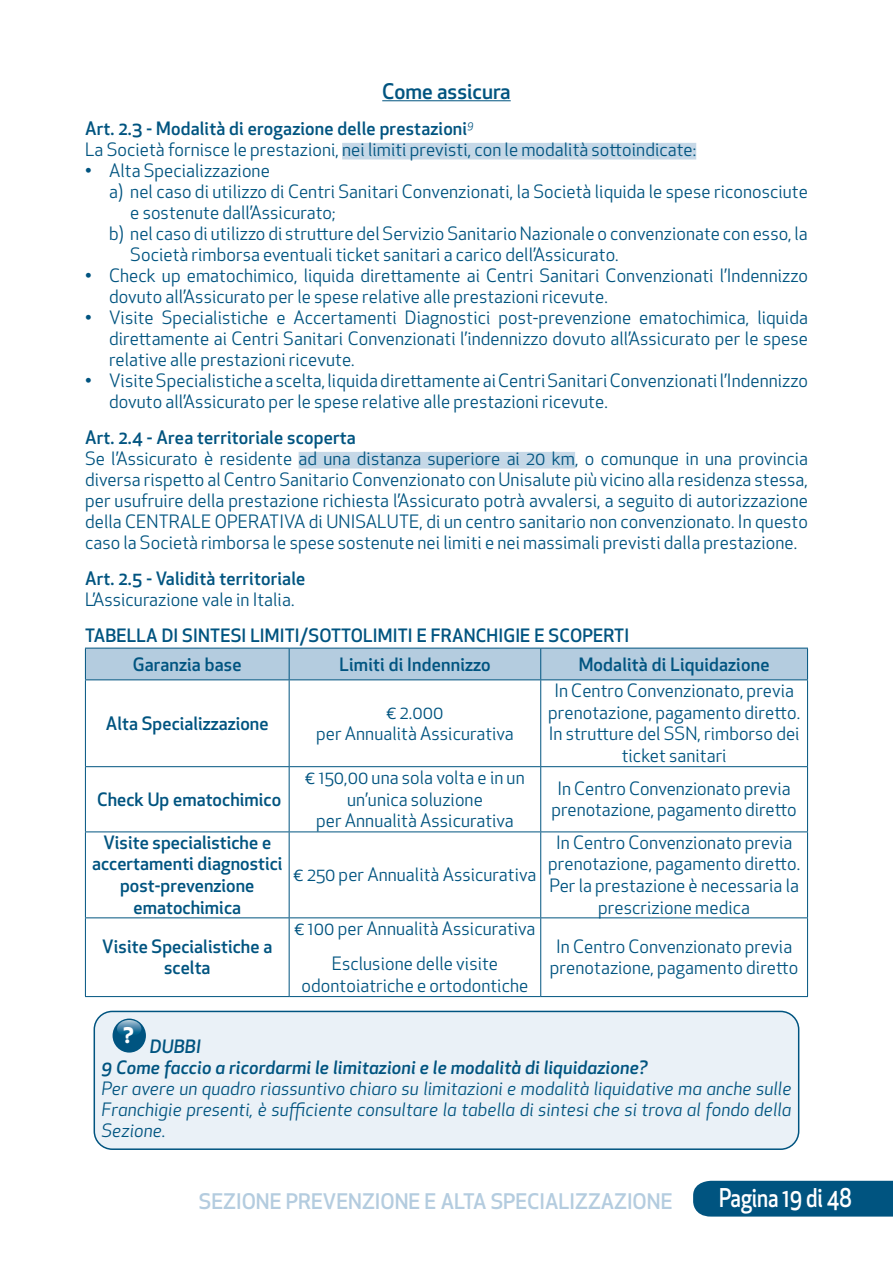
<style>
.page{position:relative;width:893px;height:1263px;background:#fff}
.page>*{position:absolute;margin:0;border:0;box-sizing:border-box;transform-origin:0 0}
.t1{font:500 25.2px "Apex New";letter-spacing:-.005em;color:#fff;scale:.83 1}
.t2{font:500 21px "Apex New";color:#b4ccdf}
.t3{font:500 21px "Apex New";color:#005480}
.t4{font:18px/21.6px "Apex New";letter-spacing:.005em;color:#005480;text-align:center}
.t5{font:500 18px/21.6px "Apex New";letter-spacing:.005em;color:#005480;text-align:center}
.t6{font:italic 18px/21px "Apex New";letter-spacing:.005em;color:#005480;text-align:justify}
.t7{font:italic 500 18px/21px "Apex New";letter-spacing:.01em;color:#005480}
.s1{font-weight:500}
</style>
<div class="page">
<div style="left:693px;top:1181px;width:200px;height:35px;background:#005480"></div>
<hr style="left:382px;top:101px;width:129px;height:1px;background:#005480">
<div style="left:342px;top:143px;width:354px;height:16px;background:#c6d8e7"></div>
<div style="left:299px;top:452px;width:276px;height:16px;background:#c6d8e7"></div>
<div style="left:86px;top:649px;width:721px;height:30px;background:#b4ccdf"></div>
<hr style="left:85px;top:648px;width:1px;height:31px;background:#005480">
<hr style="left:85px;top:648px;width:204px;height:1px;background:#005480">
<hr style="left:85px;top:679px;width:204px;height:1px;background:#005480">
<hr style="left:289px;top:648px;width:1px;height:31px;background:#005480">
<hr style="left:289px;top:648px;width:252px;height:1px;background:#005480">
<hr style="left:541px;top:648px;width:267px;height:1px;background:#005480">
<hr style="left:540px;top:648px;width:1px;height:31px;background:#005480">
<hr style="left:807px;top:648px;width:1px;height:31px;background:#005480">
<hr style="left:289px;top:679px;width:252px;height:1px;background:#005480">
<hr style="left:541px;top:679px;width:267px;height:1px;background:#005480">
<hr style="left:85px;top:680px;width:1px;height:86px;background:#005480">
<hr style="left:85px;top:767px;width:1px;height:64px;background:#005480">
<hr style="left:85px;top:832px;width:1px;height:85px;background:#005480">
<hr style="left:85px;top:918px;width:1px;height:78px;background:#005480">
<hr style="left:85px;top:766px;width:204px;height:1px;background:#005480">
<hr style="left:85px;top:831px;width:204px;height:1px;background:#005480">
<hr style="left:85px;top:917px;width:204px;height:1px;background:#005480">
<hr style="left:85px;top:996px;width:204px;height:1px;background:#005480">
<hr style="left:289px;top:680px;width:1px;height:86px;background:#005480">
<hr style="left:289px;top:767px;width:1px;height:64px;background:#005480">
<hr style="left:289px;top:832px;width:1px;height:85px;background:#005480">
<hr style="left:289px;top:918px;width:1px;height:78px;background:#005480">
<hr style="left:540px;top:680px;width:1px;height:86px;background:#005480">
<hr style="left:807px;top:680px;width:1px;height:86px;background:#005480">
<hr style="left:540px;top:767px;width:1px;height:64px;background:#005480">
<hr style="left:807px;top:767px;width:1px;height:64px;background:#005480">
<hr style="left:540px;top:832px;width:1px;height:85px;background:#005480">
<hr style="left:807px;top:832px;width:1px;height:85px;background:#005480">
<hr style="left:540px;top:918px;width:1px;height:78px;background:#005480">
<hr style="left:807px;top:918px;width:1px;height:78px;background:#005480">
<hr style="left:289px;top:766px;width:252px;height:1px;background:#005480">
<hr style="left:541px;top:766px;width:267px;height:1px;background:#005480">
<hr style="left:289px;top:831px;width:252px;height:1px;background:#005480">
<hr style="left:541px;top:831px;width:267px;height:1px;background:#005480">
<hr style="left:289px;top:917px;width:252px;height:1px;background:#005480">
<hr style="left:541px;top:917px;width:267px;height:1px;background:#005480">
<hr style="left:289px;top:996px;width:252px;height:1px;background:#005480">
<hr style="left:541px;top:996px;width:267px;height:1px;background:#005480">
<div style="left:94px;top:1011px;width:705px;height:138px;background:#eaf1f7;border-radius:18px"></div>
<div style="left:113px;top:1018px;width:33px;height:34px;background:#005480;border-radius:50%"></div>
<svg style="left:117px;top:1020px;width:24px;height:17px"></svg>
<div style="left:94px;top:1011px;width:705px;height:139px;border:2px solid #005480;border-radius:18px"></div>
<p class="t3" style="left:382px;top:77px;width:130px">Come assicura</p>
<p class="t4" style="left:85px;top:118px;width:613px;line-height:21px;text-align:left"><span class="s1">Art. 2.3 - Modalità di erogazione delle prestazioni</span><sup>9<br></sup>La Società fornisce le prestazioni, nei limiti previsti, con le modalità sottoindicate:</p>
<p class="t4" style="left:85px;top:159px;width:186px">• Alta Specializzazione</p>
<p class="t4" style="left:109px;top:180px;width:700px">a) nel caso di utilizzo di Centri Sanitari Convenzionati, la Società liquida le spese riconosciute</p>
<p class="t4" style="left:130px;top:201px;width:207px">e sostenute dall’Assicurato;</p>
<p class="t4" style="left:109px;top:222px;width:700px">b) nel caso di utilizzo di strutture del Servizio Sanitario Nazionale o convenzionate con esso, la</p>
<p class="t4" style="left:130px;top:243px;width:490px">Società rimborsa eventuali ticket sanitari a carico dell’Assicurato.</p>
<p class="t4" style="left:109px;top:265px;width:700px;line-height:21px;text-align:left;text-indent:-24px">• Check up ematochimico, liquida direttamente ai Centri Sanitari Convenzionati l’Indennizzo dovuto all’Assicurato per le spese relative alle prestazioni ricevute.</p>
<p class="t4" style="left:109px;top:307px;width:700px;line-height:21px;text-align:justify;text-indent:-24px">• Visite Specialistiche e Accertamenti Diagnostici post-prevenzione ematochimica, liquida direttamente ai Centri Sanitari Convenzionati l’indennizzo dovuto all’Assicurato per le spese relative alle prestazioni ricevute.</p>
<p class="t4" style="left:109px;top:370px;width:700px;line-height:21px;text-align:left;text-indent:-24px">• Visite Specialistiche a scelta, liquida direttamente ai Centri Sanitari Convenzionati l’Indennizzo dovuto all’Assicurato per le spese relative alle prestazioni ricevute.</p>
<p class="t5" style="left:85px;top:426px;width:272px">Art. 2.4 - Area territoriale scoperta</p>
<p class="t4" style="left:85px;top:448px;width:724px;line-height:21px;text-align:justify">Se l’Assicurato è residente ad una distanza superiore ai 20 km, o comunque in una provincia diversa rispetto al Centro Sanitario Convenzionato con Unisalute più vicino alla residenza stessa, per usufruire della prestazione richiesta l’Assicurato potrà avvalersi, a seguito di autorizzazione della CENTRALE OPERATIVA di UNISALUTE, di un centro sanitario non convenzionato. In questo caso la Società rimborsa le spese sostenute nei limiti e nei massimali previsti dalla prestazione.</p>
<p class="t5" style="left:85px;top:567px;width:222px">Art. 2.5 - Validità territoriale</p>
<p class="t4" style="left:85px;top:588px;width:211px">L’Assicurazione vale in Italia.</p>
<p class="t5" style="left:133px;top:620px;width:498px;line-height:29px;text-align:left;text-indent:-48px">TABELLA DI SINTESI LIMITI/SOTTOLIMITI E FRANCHIGIE E SCOPERTI<br>Garanzia base</p>
<p class="t5" style="left:339px;top:653px;width:153px">Limiti di Indennizzo</p>
<p class="t5" style="left:579px;top:653px;width:192px">Modalità di Liquidazione</p>
<p class="t5" style="left:106px;top:712px;width:164px">Alta Specializzazione</p>
<p class="t4" style="left:316px;top:701px;width:199px">€ 2.000<br>per Annualità Assicurativa</p>
<p class="t4" style="left:548px;top:680px;width:253px">In Centro Convenzionato, previa prenotazione, pagamento diretto.<br>In strutture del SSN, rimborso dei ticket sanitari</p>
<p class="t5" style="left:97px;top:788px;width:186px">Check Up ematochimico</p>
<p class="t5" style="left:92px;top:831px;width:192px">Visite specialistiche e accertamenti diagnostici post-prevenzione ematochimica</p>
<p class="t5" style="left:102px;top:935px;width:171px">Visite Specialistiche a scelta</p>
<p class="t4" style="left:305px;top:767px;width:221px">€ 150,00 una sola volta e in un un’unica soluzione<br>per Annualità Assicurativa</p>
<p class="t4" style="left:551px;top:777px;width:247px">In Centro Convenzionato previa prenotazione, pagamento diretto</p>
<p class="t4" style="left:294px;top:864px;width:244px">€ 250 per Annualità Assicurativa</p>
<p class="t4" style="left:294px;top:911px;width:243px;line-height:35.1px">€ 100 per Annualità Assicurativa<br>Esclusione delle visite</p>
<p class="t4" style="left:302px;top:974px;width:228px">odontoiatriche e ortodontiche</p>
<p class="t4" style="left:548px;top:831px;width:253px">In Centro Convenzionato previa prenotazione, pagamento diretto.<br>Per la prestazione è necessaria la prescrizione medica</p>
<p class="t4" style="left:550px;top:935px;width:250px">In Centro Convenzionato previa prenotazione, pagamento diretto</p>
<p class="t7" style="left:101px;top:1035px;width:548px;text-indent:22px"><sup>?</sup> DUBBI<br>9 Come faccio a ricordarmi le limitazioni e le modalità di liquidazione?</p>
<p class="t6" style="left:101px;top:1077px;width:692px">Per avere un quadro riassuntivo chiaro su limitazioni e modalità liquidative ma anche sulle Franchigie presenti, è sufficiente consultare la tabella di sintesi che si trova al fondo della Sezione.</p>
<p class="t2" style="left:199px;top:1187px;width:475px">SEZIONE PREVENZIONE E ALTA SPECIALIZZAZIONE</p>
<h1 class="t1" style="left:719px;top:1181px;width:161px">Pagina 19 di 48</h1>
</div>
